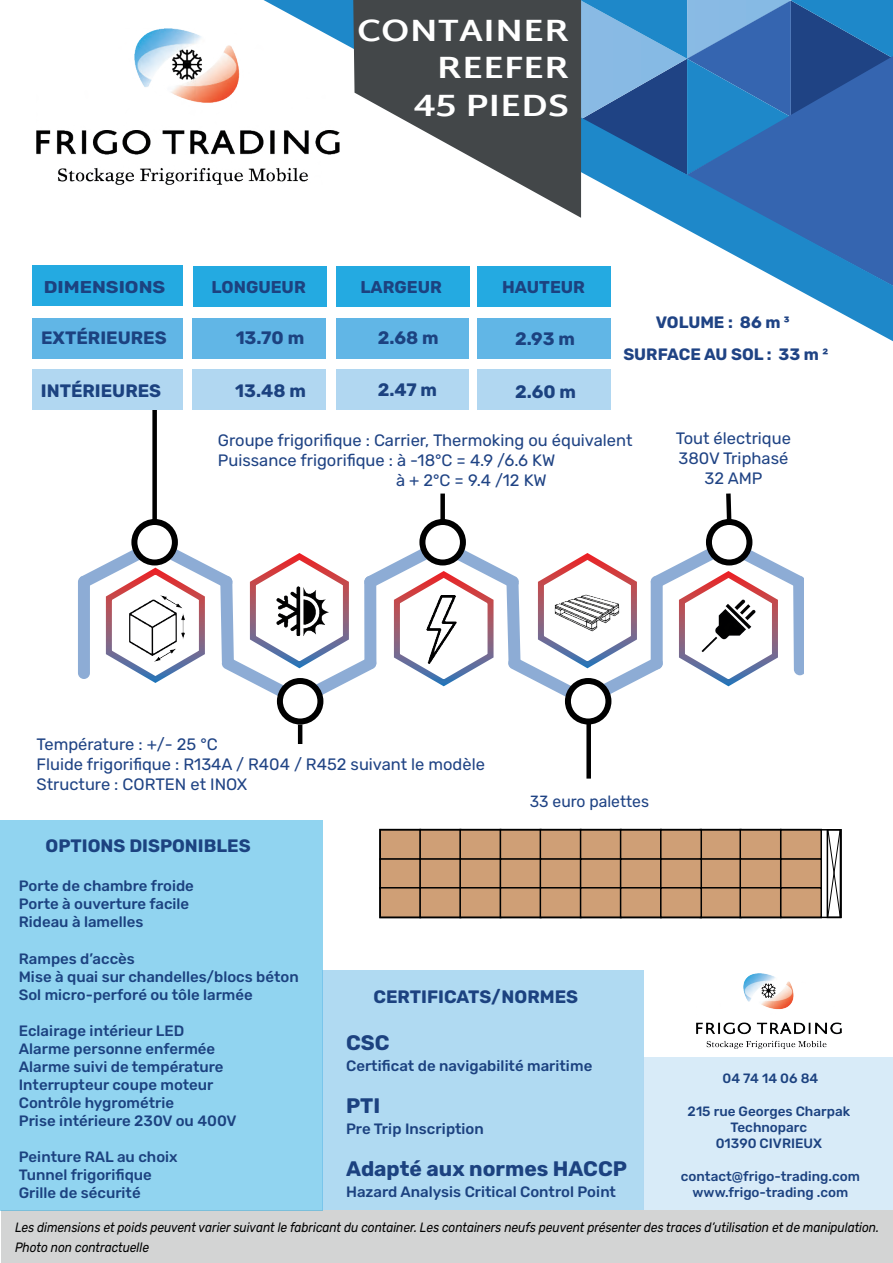
<style>
.page{position:relative;width:893px;height:1263px;background:#fff}
.page>*{position:absolute;margin:0;border:0;box-sizing:border-box;transform-origin:0 0}
.t1{font:700 31.5px/37.8px "Martel Sans";color:#fff;text-align:right;scale:1.12 1}
.t2{font:700 21px "Rubik";color:#1c4280}
.t3{font:700 18px "Rubik";color:#1c4280}
.t4{font:700 17.85px "Rubik";color:#1c4280}
.t5{font:700 17.1px "Rubik";color:#1c4280}
.t6{font:700 17.1px "Rubik";color:#1c4280;scale:1.13 1}
.t7{font:16.5px/19.8px "Rubik";color:#1f4384}
.t8{font:700 16.5px/32.1px "Rubik";color:#1f4384;text-align:center}
.t9{font:16.2px "Rubik";color:#1f4384}
.t10{font:500 15px/18px "Rubik";color:#1c4280}
.t11{font:italic 13.5px/19.8px "Rubik";color:#000;scale:.88 1}
.t12{font:500 13.5px/16.2px "Rubik";color:#1c4280;text-align:center}
</style>
<div class="page">
<div style="left:78px;top:576px;width:12px;height:103px;background:#8dacd5;border-radius:6px"></div>
<svg style="left:134px;top:522px;width:41px;height:40px"></svg>
<div style="left:131px;top:519px;width:47px;height:46px;border:6px solid #000;border-radius:50%"></div>
<div style="left:277px;top:678px;width:46px;height:46px;border:6px solid #000;border-radius:50%"></div>
<svg style="left:422px;top:522px;width:41px;height:40px"></svg>
<div style="left:419px;top:519px;width:47px;height:46px;border:6px solid #000;border-radius:50%"></div>
<div style="left:706px;top:519px;width:46px;height:46px;border:6px solid #000;border-radius:50%"></div>
<div style="left:565px;top:678px;width:46px;height:46px;border:6px solid #000;border-radius:50%"></div>
<svg style="left:80px;top:542px;width:723px;height:161px"></svg>
<div style="left:152px;top:405px;width:5px;height:117px;background:#000"></div>
<svg style="left:724px;top:493px;width:10px;height:33px"></svg>
<div style="left:440px;top:493px;width:5px;height:29px;background:#000"></div>
<hr style="left:298px;top:724px;width:4px;height:20px;background:#000">
<div style="left:586px;top:721px;width:5px;height:58px;background:#000"></div>
<img style="left:551px;top:578px;width:71px;height:71px">
<div style="left:32px;top:369px;width:150px;height:40px;background:#b1d7f1"></div>
<div style="left:192px;top:318px;width:134px;height:40px;background:#61b6e6"></div>
<div style="left:336px;top:318px;width:133px;height:40px;background:#61b6e6"></div>
<div style="left:477px;top:318px;width:134px;height:40px;background:#61b6e6"></div>
<div style="left:192px;top:369px;width:134px;height:40px;background:#b1d7f1"></div>
<div style="left:32px;top:318px;width:150px;height:40px;background:#61b6e6"></div>
<div style="left:336px;top:369px;width:133px;height:40px;background:#b1d7f1"></div>
<div style="left:477px;top:369px;width:134px;height:40px;background:#b1d7f1"></div>
<div style="left:32px;top:266px;width:151px;height:40px;background:#24aae1"></div>
<div style="left:194px;top:266px;width:133px;height:40px;background:#24aae1"></div>
<div style="left:379px;top:829px;width:42px;height:31px;background:#cf9f76"></div>
<div style="left:419px;top:829px;width:42px;height:31px;background:#cf9f76;border:2px solid #000"></div>
<div style="left:700px;top:829px;width:42px;height:31px;background:#cf9f76"></div>
<div style="left:459px;top:829px;width:42px;height:31px;background:#cf9f76;border:2px solid #000"></div>
<div style="left:500px;top:829px;width:42px;height:31px;background:#cf9f76;border:2px solid #000"></div>
<div style="left:540px;top:829px;width:42px;height:31px;background:#cf9f76;border:2px solid #000"></div>
<div style="left:580px;top:829px;width:42px;height:31px;background:#cf9f76;border:2px solid #000"></div>
<div style="left:620px;top:829px;width:42px;height:31px;background:#cf9f76;border:2px solid #000"></div>
<div style="left:660px;top:829px;width:42px;height:31px;background:#cf9f76;border:2px solid #000"></div>
<div style="left:739px;top:829px;width:42px;height:31px;background:#cf9f76;border:2px solid #000"></div>
<div style="left:780px;top:829px;width:42px;height:31px;background:#cf9f76;border:2px solid #000"></div>
<div style="left:379px;top:858px;width:42px;height:31px;background:#cf9f76;border:2px solid #000"></div>
<div style="left:419px;top:858px;width:42px;height:31px;background:#cf9f76;border:2px solid #000"></div>
<div style="left:700px;top:858px;width:42px;height:31px;background:#cf9f76;border:2px solid #000"></div>
<div style="left:459px;top:858px;width:42px;height:31px;background:#cf9f76;border:2px solid #000"></div>
<div style="left:500px;top:858px;width:42px;height:31px;background:#cf9f76;border:2px solid #000"></div>
<div style="left:540px;top:858px;width:42px;height:31px;background:#cf9f76;border:2px solid #000"></div>
<div style="left:580px;top:858px;width:42px;height:31px;background:#cf9f76;border:2px solid #000"></div>
<div style="left:620px;top:858px;width:42px;height:31px;background:#cf9f76;border:2px solid #000"></div>
<div style="left:660px;top:858px;width:42px;height:31px;background:#cf9f76;border:2px solid #000"></div>
<div style="left:739px;top:858px;width:42px;height:31px;background:#cf9f76;border:2px solid #000"></div>
<div style="left:780px;top:858px;width:42px;height:31px;background:#cf9f76;border:2px solid #000"></div>
<div style="left:379px;top:887px;width:42px;height:31px;background:#cf9f76;border:2px solid #000"></div>
<div style="left:419px;top:887px;width:42px;height:31px;background:#cf9f76;border:2px solid #000"></div>
<div style="left:700px;top:887px;width:42px;height:31px;background:#cf9f76;border:2px solid #000"></div>
<div style="left:459px;top:887px;width:42px;height:31px;background:#cf9f76;border:2px solid #000"></div>
<div style="left:500px;top:887px;width:42px;height:31px;background:#cf9f76;border:2px solid #000"></div>
<div style="left:540px;top:887px;width:42px;height:31px;background:#cf9f76;border:2px solid #000"></div>
<div style="left:580px;top:887px;width:42px;height:31px;background:#cf9f76;border:2px solid #000"></div>
<div style="left:620px;top:887px;width:42px;height:31px;background:#cf9f76;border:2px solid #000"></div>
<div style="left:660px;top:887px;width:42px;height:31px;background:#cf9f76;border:2px solid #000"></div>
<div style="left:739px;top:887px;width:42px;height:31px;background:#cf9f76;border:2px solid #000"></div>
<div style="left:780px;top:887px;width:42px;height:31px;background:#cf9f76;border:2px solid #000"></div>
<div style="left:379px;top:829px;width:462px;height:89px;border:2px solid #000"></div>
<div style="left:827px;top:829px;width:15px;height:89px;border:2px solid #000"></div>
<svg style="left:827px;top:829px;width:14px;height:88px"></svg>
<div style="left:2px;top:1211px;width:890px;height:52px;background:#d3d4d4"></div>
<img style="left:696px;top:974px;width:145px;height:74px">
<img style="left:36px;top:29px;width:227px;height:156px">
<svg style="left:263px;top:0;width:630px;height:341px"></svg>
<svg style="left:353px;top:0;width:228px;height:218px;fill:#434749"></svg>
<div style="left:0;top:820px;width:322px;height:391px;background:#91d4f0"></div>
<div style="left:322px;top:971px;width:322px;height:239px;background:#b0daf2"></div>
<div style="left:644px;top:1058px;width:248px;height:152px;background:#d8ebf8"></div>
<img style="left:407px;top:596px;width:68px;height:68px">
<h1 class="t1" style="left:357px;top:11px;width:191px">CONTAINER<br>REEFER<br>45 PIEDS</h1>
<p class="t6" style="left:44px;top:277px;width:109px">DIMENSIONS</p>
<p class="t4" style="left:41px;top:328px;width:127px">EXTÉRIEURES</p>
<p class="t3" style="left:41px;top:380px;width:122px">INTÉRIEURES</p>
<p class="t5" style="left:212px;top:278px;width:96px">LONGUEUR</p>
<p class="t5" style="left:360px;top:278px;width:83px">LARGEUR</p>
<p class="t5" style="left:502px;top:278px;width:84px">HAUTEUR</p>
<p class="t3" style="left:236px;top:327px;width:70px">13.70 m</p>
<p class="t3" style="left:378px;top:328px;width:62px">2.68 m</p>
<p class="t3" style="left:515px;top:329px;width:61px">2.93 m</p>
<p class="t3" style="left:235px;top:381px;width:72px">13.48 m</p>
<p class="t3" style="left:378px;top:380px;width:61px">2.47 m</p>
<p class="t3" style="left:515px;top:381px;width:63px">2.60 m</p>
<p class="t8" style="left:623px;top:306px;width:206px">VOLUME : 86 m 3<br>SURFACE AU SOL : 33 m 2</p>
<p class="t7" style="left:218px;top:431px;width:416px">Groupe frigorifique : Carrier, Thermoking ou équivalent</p>
<p class="t7" style="left:218px;top:450px;width:339px">Puissance frigorifique : à -18°C = 4.9 /6.6 KW</p>
<p class="t7" style="left:396px;top:470px;width:152px">à + 2°C = 9.4 /12 KW</p>
<p class="t7" style="left:676px;top:429px;width:117px;text-align:center">Tout électrique<br>380V Triphasé<br>32 AMP</p>
<p class="t7" style="left:37px;top:735px;width:450px">Température : +/- 25 °C<br>Fluide frigorifique : R134A / R404 / R452 suivant le modèle<br>Structure : CORTEN et INOX</p>
<p class="t9" style="left:530px;top:793px;width:121px">33 euro palettes</p>
<p class="t3" style="left:46px;top:835px;width:206px">OPTIONS DISPONIBLES</p>
<p class="t10" style="left:19px;top:878px;width:177px">Porte de chambre froide<br>Porte à ouverture facile<br>Rideau à lamelles</p>
<p class="t10" style="left:19px;top:950px;width:281px">Rampes d’accès<br>Mise à quai sur chandelles/blocs béton<br>Sol micro-perforé ou tôle larmée</p>
<p class="t10" style="left:19px;top:1022px;width:219px">Eclairage intérieur LED<br>Alarme personne enfermée<br>Alarme suivi de température<br>Interrupteur coupe moteur<br>Contrôle hygrométrie<br>Prise intérieure 230V ou 400V</p>
<p class="t10" style="left:19px;top:1148px;width:160px">Peinture RAL au choix<br>Tunnel frigorifique<br>Grille de sécurité</p>
<p class="t3" style="left:373px;top:987px;width:206px">CERTIFICATS/NORMES</p>
<h2 class="t2" style="left:346px;top:1030px;width:45px">CSC</h2>
<p class="t10" style="left:346px;top:1057px;width:248px">Certificat de navigabilité maritime</p>
<h2 class="t2" style="left:346px;top:1093px;width:36px">PTI</h2>
<p class="t10" style="left:346px;top:1120px;width:139px">Pre Trip Inscription</p>
<h2 class="t2" style="left:346px;top:1156px;width:282px">Adapté aux normes HACCP</h2>
<p class="t10" style="left:346px;top:1183px;width:271px">Hazard Analysis Critical Control Point</p>
<p class="t12" style="left:722px;top:1071px;width:97px">04 74 14 06 84</p>
<p class="t12" style="left:688px;top:1103px;width:164px">215 rue Georges Charpak<br>Technoparc<br>01390 CIVRIEUX</p>
<p class="t12" style="left:681px;top:1168px;width:181px">contact@frigo-trading.com www.frigo-trading .com</p>
<p class="t11" style="left:15px;top:1218px;width:983px">Les dimensions et poids peuvent varier suivant le fabricant du container. Les containers neufs peuvent présenter des traces d’utilisation et de manipulation.<br>Photo non contractuelle</p>
</div>
